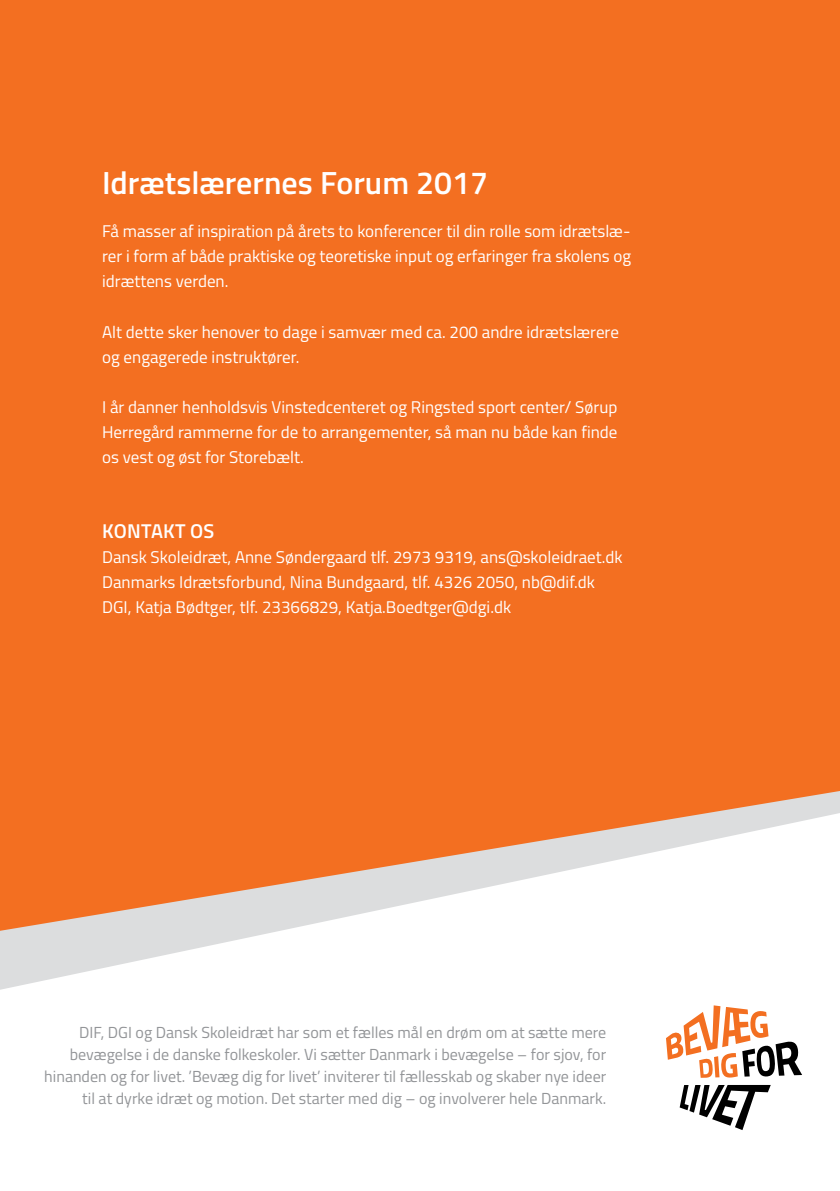
<style>
.page{position:relative;width:840px;height:1191px;background:#fff}
.page>*{position:absolute;margin:0;border:0;box-sizing:border-box;transform-origin:0 0}
.t1{font:600 32px "Titillium";color:#fff}
.t2{font:600 20px "Titillium";color:#fff}
.t3{font:17px/25px "Titillium";color:#fff;text-align:justify}
.t4{font:16px/22px "Titillium";color:#939598;text-align:right}
</style>
<div class="page">
<div style="left:0;top:0;width:839px;height:1191px;background:#f36f21"></div>
<svg style="left:708px;top:791px;width:131px;height:22px"></svg>
<svg style="left:0;top:813px;width:839px;height:378px;background:#f9e7dc"></svg>
<svg style="left:679px;top:1085px;width:91px;height:45px;background:#a0a0a0"></svg>
<svg style="left:665px;top:1005px;width:136px;height:72px"></svg>
<h1 class="t1" style="left:102px;top:159px;width:387px">Idrætslærernes Forum 2017</h1>
<p class="t3" style="left:102px;top:218px;width:530px">Få masser af inspiration på årets to konferencer til din rolle som idrætslæ&shy;rer i form af både praktiske og teoretiske input og erfaringer fra skolens og idrættens verden.</p>
<p class="t3" style="left:102px;top:318px;width:518px">Alt dette sker henover to dage i samvær med ca. 200 andre idrætslærere og engagerede instruktører.</p>
<p class="t3" style="left:102px;top:393px;width:516px">I år danner henholdsvis Vinstedcenteret og Ringsted sport center/ Sørup Herregård rammerne for de to arrangementer, så man nu både kan finde os vest og øst for Storebælt.</p>
<p class="t2" style="left:102px;top:515px;width:51px">kontakt</p>
<p class="t2" style="left:190px;top:515px;width:24px">os</p>
<p class="t3" style="left:102px;top:543px;width:521px;text-align:left">Dansk Skoleidræt, Anne Søndergaard tlf. 2973 9319, ans@skoleidraet.dk<br>Danmarks Idrætsforbund, Nina Bundgaard, tlf. 4326 2050, nb@dif.dk<br>DGI, Katja Bødtger, tlf. 23366829, Katja.Boedtger@dgi.dk</p>
<p class="t4" style="left:44px;top:1020px;width:563px">DIF, DGI og Dansk Skoleidræt har som et fælles mål en drøm om at sætte mere bevægelse i de danske folkeskoler. Vi sætter Danmark i bevægelse – for sjov, for hinanden og for livet. ’Bevæg dig for livet’ inviterer til fællesskab og skaber nye ideer til at dyrke idræt og motion. Det starter med dig – og involverer hele Danmark.</p>
</div>
